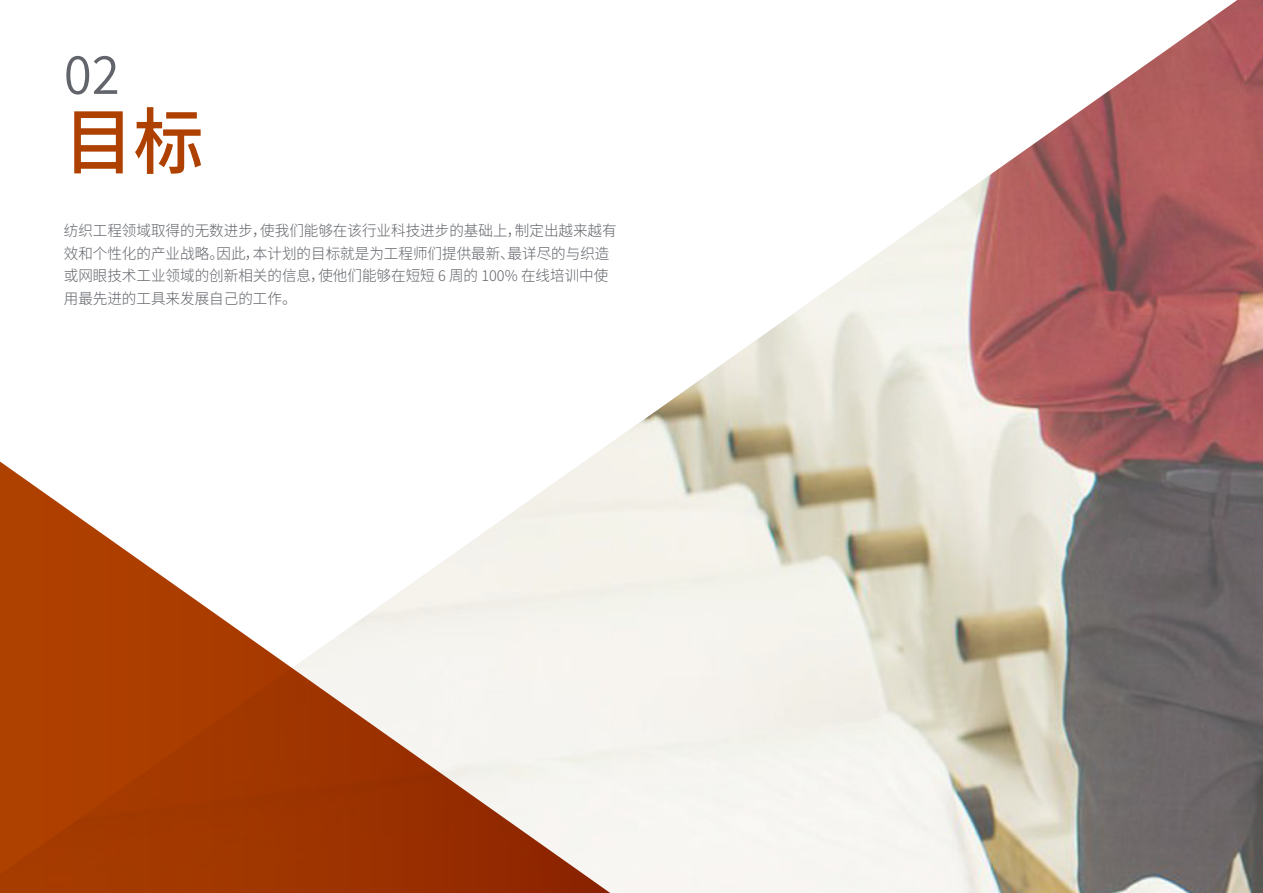
<style>
.page{position:relative;width:1263px;height:893px;background:#fff}
.page>*{position:absolute;margin:0;border:0;box-sizing:border-box;transform-origin:0 0}
.t1{font:500 72px "Source Han Sans CN";color:#ae4000}
.t2{font:52.5px "Source Han Sans CN";color:#61646a}
.t3{font:300 15px/22.5px "Source Han Sans CN";color:#61646a}
</style>
<div class="page">
<img style="left:607px;top:0;width:656px;height:893px">
<svg style="left:0;top:446px;width:640px;height:447px"></svg>
<h2 class="t2" style="left:64px;top:45px;width:57px">02</h2>
<h1 class="t1" style="left:64px;top:101px;width:141px">目标</h1>
<p class="t3" style="left:64px;top:220px;width:554px">纺织工程领域取得的无数进步，使我们能够在该行业科技进步的基础上，制定出越来越有效和个性化的产业战略。因此，本计划的目标就是为工程师们提供最新、最详尽的与织造或网眼技术工业领域的创新相关的信息，使他们能够在短短 6 周的 100% 在线培训中使用最先进的工具来发展自己的工作。</p>
</div>
